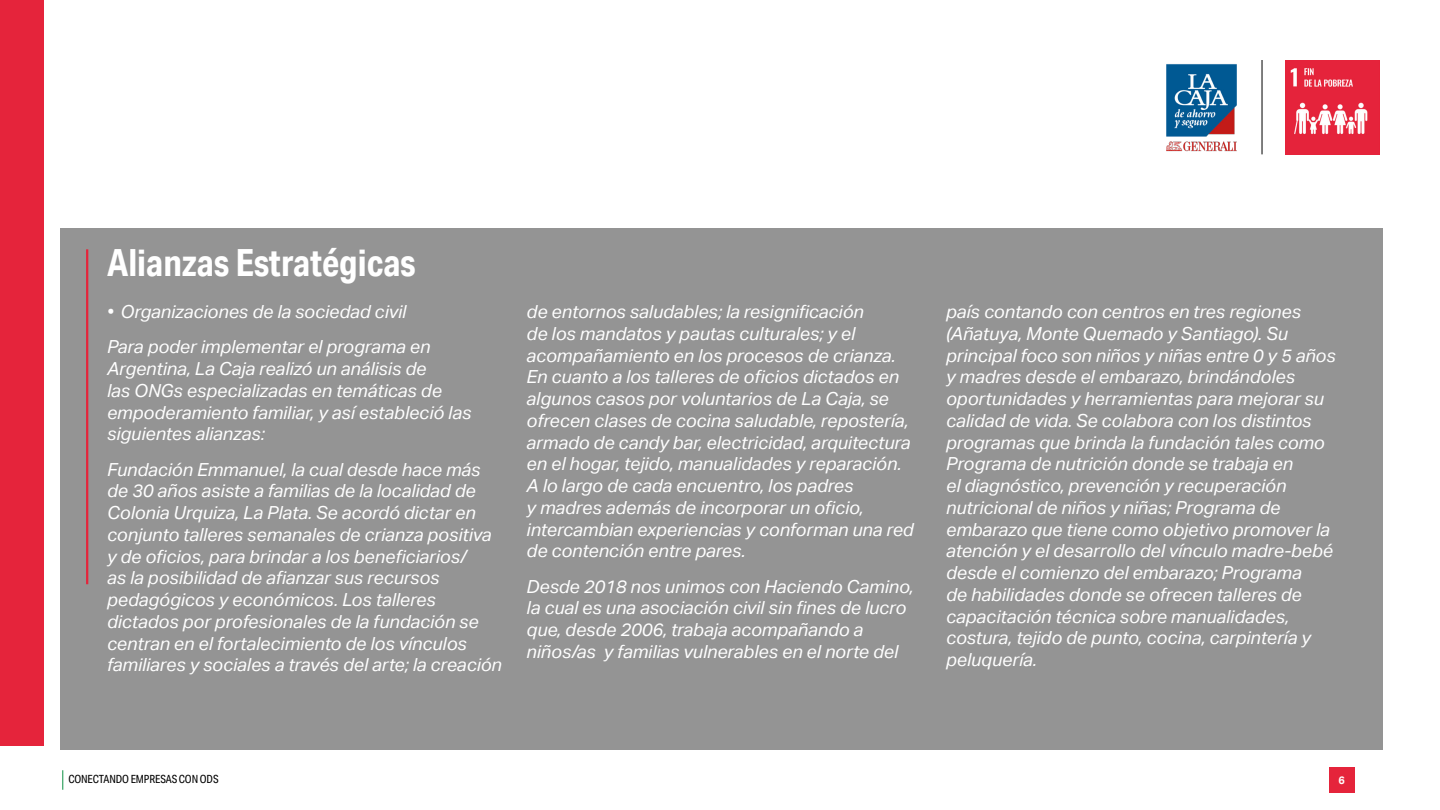
<style>
.page{position:relative;width:1440px;height:810px;background:#fff}
.page>*{position:absolute;margin:0;border:0;box-sizing:border-box;transform-origin:0 0}
.t1{font:700 37.5px "Aktiv Grotesk Cd";color:#fff}
.t2{font:italic 18px/21.8px "Aktiv Grotesk";color:#fff}
.t3{font:11.25px "Aktiv Grotesk Cd";letter-spacing:-.01em;color:#000}
.t4{font:700 10.88px "Aktiv Grotesk";color:#fff}
</style>
<div class="page">
<img style="left:1285px;top:60px;width:95px;height:95px">
<hr style="left:1262px;top:60px;width:1px;height:94px;background:#000">
<svg style="left:62px;top:770px;width:1px;height:20px"></svg>
<div style="left:1329px;top:767px;width:25px;height:26px;background:#e5243b"></div>
<img style="left:1166px;top:64px;width:71px;height:87px">
<div style="left:0;top:0;width:44px;height:746px;background:#e5243b"></div>
<div style="left:60px;top:228px;width:1322px;height:522px;background:#949494"></div>
<hr style="left:86px;top:249px;width:2px;height:335px;background:#e5243b">
<p class="t1" style="left:107px;top:240px;width:310px">Alianzas Estratégicas</p>
<p class="t2" style="left:107px;top:301px;width:301px">• Organizaciones de la sociedad civil</p>
<p class="t2" style="left:107px;top:336px;width:366px">Para poder implementar el programa en Argentina, La Caja realizó un análisis de<br>las ONGs especializadas en temáticas de empoderamiento familiar, y así estableció las siguientes alianzas:</p>
<p class="t2" style="left:107px;top:459px;width:396px">Fundación Emmanuel, la cual desde hace más de 30 años asiste a familias de la localidad de Colonia Urquiza, La Plata. Se acordó dictar en conjunto talleres semanales de crianza positiva y de oficios, para brindar a los beneficiarios/<br>as la posibilidad de afianzar sus recursos pedagógicos y económicos. Los talleres dictados por profesionales de la fundación se centran en el fortalecimiento de los vínculos familiares y sociales a través del arte; la creación</p>
<p class="t2" style="left:527px;top:301px;width:389px">de entornos saludables; la resignificación<br>de los mandatos y pautas culturales; y el acompañamiento en los procesos de crianza.<br>En cuanto a los talleres de oficios dictados en algunos casos por voluntarios de La Caja, se ofrecen clases de cocina saludable, repostería, armado de candy bar, electricidad, arquitectura en el hogar, tejido, manualidades y reparación.<br>A lo largo de cada encuentro, los padres<br>y madres además de incorporar un oficio, intercambian experiencias y conforman una red de contención entre pares.</p>
<p class="t2" style="left:527px;top:576px;width:388px">Desde 2018 nos unimos con Haciendo Camino, la cual es una asociación civil sin fines de lucro que, desde 2006, trabaja acompañando a niños/as y familias vulnerables en el norte del</p>
<p class="t2" style="left:946px;top:301px;width:391px">país contando con centros en tres regiones (Añatuya, Monte Quemado y Santiago). Su principal foco son niños y niñas entre 0 y 5 años y madres desde el embarazo, brindándoles oportunidades y herramientas para mejorar su calidad de vida. Se colabora con los distintos programas que brinda la fundación tales como Programa de nutrición donde se trabaja en<br>el diagnóstico, prevención y recuperación nutricional de niños y niñas; Programa de embarazo que tiene como objetivo promover la atención y el desarrollo del vínculo madre-bebé desde el comienzo del embarazo; Programa<br>de habilidades donde se ofrecen talleres de capacitación técnica sobre manualidades, costura, tejido de punto, cocina, carpintería y peluquería.</p>
<p class="t3" style="left:68px;top:773px;width:152px">CONECTANDO EMPRESAS CON ODS</p>
<p class="t4" style="left:1338px;top:774px;width:8px">6</p>
</div>
